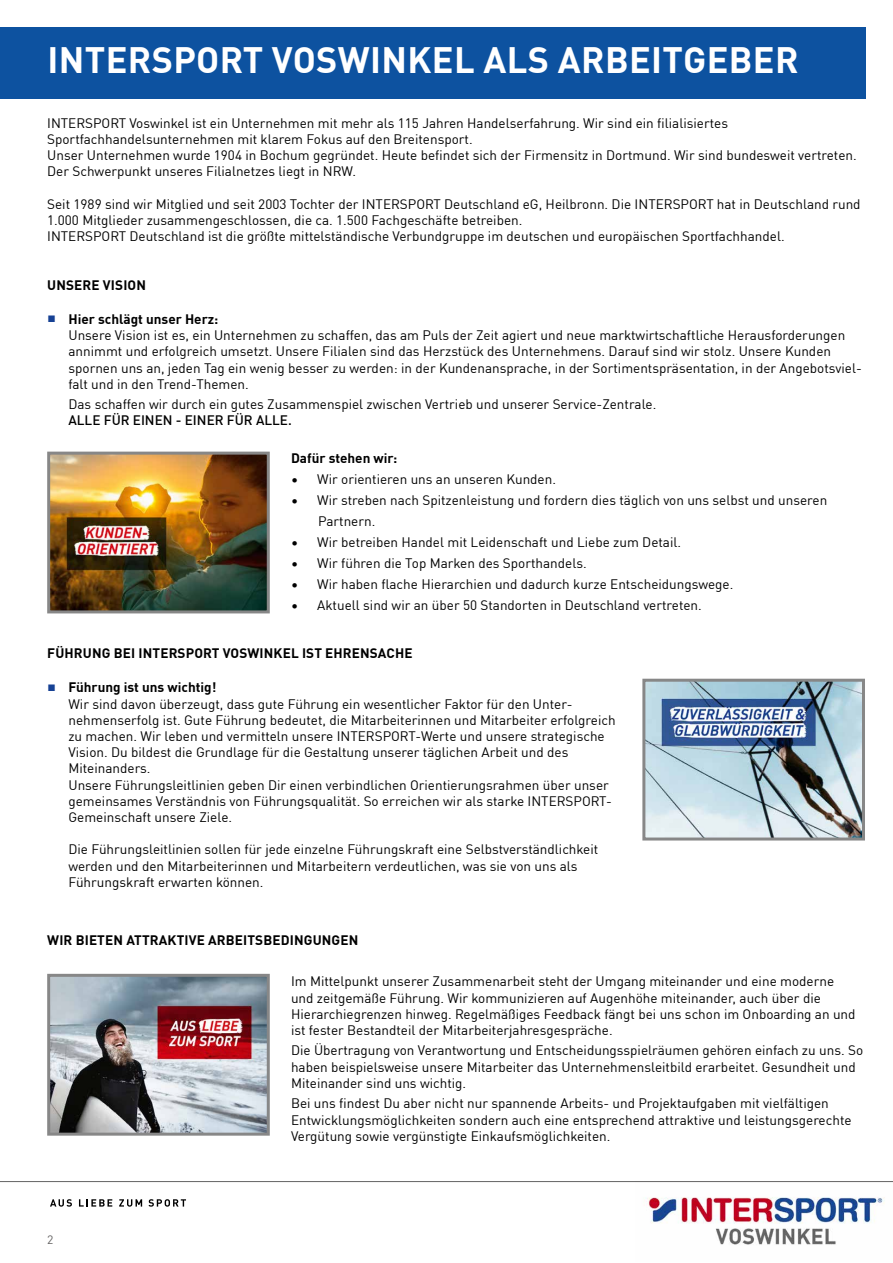
<style>
.page{position:relative;width:893px;height:1263px;background:#fff}
.page>*{position:absolute;margin:0;border:0;box-sizing:border-box;transform-origin:0 0}
.t1{font:700 36px "FFDIN Profor IIC";letter-spacing:.01em;color:#fff}
.t2{font:13.5px/16.2px "FFDIN Profor IIC";color:#000}
.t3{font:700 13.5px "FFDIN Profor IIC";letter-spacing:.01em;color:#000}
.t4{font:500 13.5px "FFDIN Profor IIC";color:#000}
.t5{font:12px "FFDIN Profor IIC";color:#646363}
.s1{font-size:9px;color:#164194}
.s2{font-weight:700}
</style>
<div class="page">
<svg style="left:0;top:1181px;width:893px;height:64px"></svg>
<div style="left:0;top:28px;width:865px;height:71px;background:#0d52a0"></div>
<img style="left:51px;top:456px;width:215px;height:153px">
<div style="left:47px;top:452px;width:223px;height:161px;border:3px solid #878787"></div>
<img style="left:646px;top:683px;width:215px;height:153px">
<div style="left:642px;top:679px;width:223px;height:161px;border:3px solid #878787"></div>
<img style="left:51px;top:978px;width:215px;height:154px">
<div style="left:47px;top:974px;width:223px;height:162px;border:3px solid #878787"></div>
<h1 class="t1" style="left:47px;top:32px;width:753px">INTERSPORT VOSWINKEL ALS ARBEITGEBER</h1>
<p class="t2" style="left:47px;top:114px;width:811px">INTERSPORT Voswinkel ist ein Unternehmen mit mehr als 115 Jahren Handelserfahrung. Wir sind ein filialisiertes Sportfachhandelsunternehmen mit klarem Fokus auf den Breitensport.<br>Unser Unternehmen wurde 1904 in Bochum gegründet. Heute befindet sich der Firmensitz in Dortmund. Wir sind bundesweit vertreten.<br>Der Schwerpunkt unseres Filialnetzes liegt in NRW.</p>
<p class="t2" style="left:47px;top:195px;width:815px">Seit 1989 sind wir Mitglied und seit 2003 Tochter der INTERSPORT Deutschland eG, Heilbronn. Die INTERSPORT hat in Deutschland rund<br>1.000 Mitglieder zusammengeschlossen, die ca. 1.500 Fachgeschäfte betreiben.<br>INTERSPORT Deutschland ist die größte mittelständische Verbundgruppe im deutschen und europäischen Sportfachhandel.</p>
<p class="t3" style="left:47px;top:274px;width:100px">UNSERE VISION</p>
<p class="t2" style="left:68px;top:310px;width:795px;text-indent:-21px"><span class="s1">■</span> <span class="s2">Hier schlägt unser Herz:<br></span>Unsere Vision ist es, ein Unternehmen zu schaffen, das am Puls der Zeit agiert und neue marktwirtschaftliche Herausforderungen annimmt und erfolgreich umsetzt. Unsere Filialen sind das Herzstück des Unternehmens. Darauf sind wir stolz. Unsere Kunden spornen uns an, jeden Tag ein wenig besser zu werden: in der Kundenansprache, in der Sortimentspräsentation, in der Angebotsviel&shy;falt und in den Trend-Themen.</p>
<p class="t2" style="left:68px;top:395px;width:589px">Das schaffen wir durch ein gutes Zusammenspiel zwischen Vertrieb und unserer Service-Zentrale.</p>
<p class="t4" style="left:68px;top:410px;width:225px">ALLE FÜR EINEN - EINER FÜR ALLE.</p>
<p class="t3" style="left:291px;top:447px;width:108px">Dafür stehen wir:</p>
<p class="t2" style="left:291px;top:470px;width:266px">• Wir orientieren uns an unseren Kunden.</p>
<p class="t2" style="left:318px;top:488px;width:511px;line-height:21px;text-indent:-27px">• Wir streben nach Spitzenleistung und fordern dies täglich von uns selbst und unseren<br>Partnern.</p>
<p class="t2" style="left:291px;top:533px;width:392px">• Wir betreiben Handel mit Leidenschaft und Liebe zum Detail.</p>
<p class="t2" style="left:291px;top:554px;width:297px">• Wir führen die Top Marken des Sporthandels.</p>
<p class="t2" style="left:291px;top:575px;width:444px">• Wir haben flache Hierarchien und dadurch kurze Entscheidungswege.</p>
<p class="t2" style="left:291px;top:596px;width:412px">• Aktuell sind wir an über 50 Standorten in Deutschland vertreten.</p>
<p class="t3" style="left:47px;top:643px;width:367px">FÜHRUNG BEI INTERSPORT VOSWINKEL IST EHRENSACHE</p>
<p class="t2" style="left:68px;top:679px;width:549px;text-indent:-21px"><span class="s1">■</span> <span class="s2">Führung ist uns wichtig!<br></span>Wir sind davon überzeugt, dass gute Führung ein wesentlicher Faktor für den Unter&shy;nehmenserfolg ist. Gute Führung bedeutet, die Mitarbeiterinnen und Mitarbeiter erfolgreich zu machen. Wir leben und vermitteln unsere INTERSPORT-Werte und unsere strategische Vision. Du bildest die Grundlage für die Gestaltung unserer täglichen Arbeit und des Miteinanders.<br>Unsere Führungsleitlinien geben Dir einen verbindlichen Orientierungsrahmen über unser gemeinsames Verständnis von Führungsqualität. So erreichen wir als starke INTERSPORT-Gemeinschaft unsere Ziele.</p>
<p class="t2" style="left:68px;top:841px;width:531px">Die Führungsleitlinien sollen für jede einzelne Führungskraft eine Selbstverständlichkeit werden und den Mitarbeiterinnen und Mitarbeitern verdeutlichen, was sie von uns als<br>Führungskraft erwarten können.</p>
<p class="t3" style="left:47px;top:929px;width:313px">WIR BIETEN ATTRAKTIVE ARBEITSBEDINGUNGEN</p>
<p class="t2" style="left:291px;top:972px;width:566px">Im Mittelpunkt unserer Zusammenarbeit steht der Umgang miteinander und eine moderne und zeitgemäße Führung. Wir kommunizieren auf Augenhöhe miteinander, auch über die Hierarchiegrenzen hinweg. Regelmäßiges Feedback fängt bei uns schon im Onboarding an und ist fester Bestandteil der Mitarbeiterjahresgespräche.</p>
<p class="t2" style="left:291px;top:1041px;width:574px">Die Übertragung von Verantwortung und Entscheidungsspielräumen gehören einfach zu uns. So haben beispielsweise unsere Mitarbeiter das Unternehmensleitbild erarbeitet. Gesundheit und<br>Miteinander sind uns wichtig.</p>
<p class="t2" style="left:291px;top:1094px;width:562px">Bei uns findest Du aber nicht nur spannende Arbeits- und Projektaufgaben mit vielfältigen<br>Entwicklungsmöglichkeiten sondern auch eine entsprechend attraktive und leistungsgerechte<br>Vergütung sowie vergünstigte Einkaufsmöglichkeiten.</p>
<p class="t5" style="left:47px;top:1230px;width:8px">2</p>
</div>
